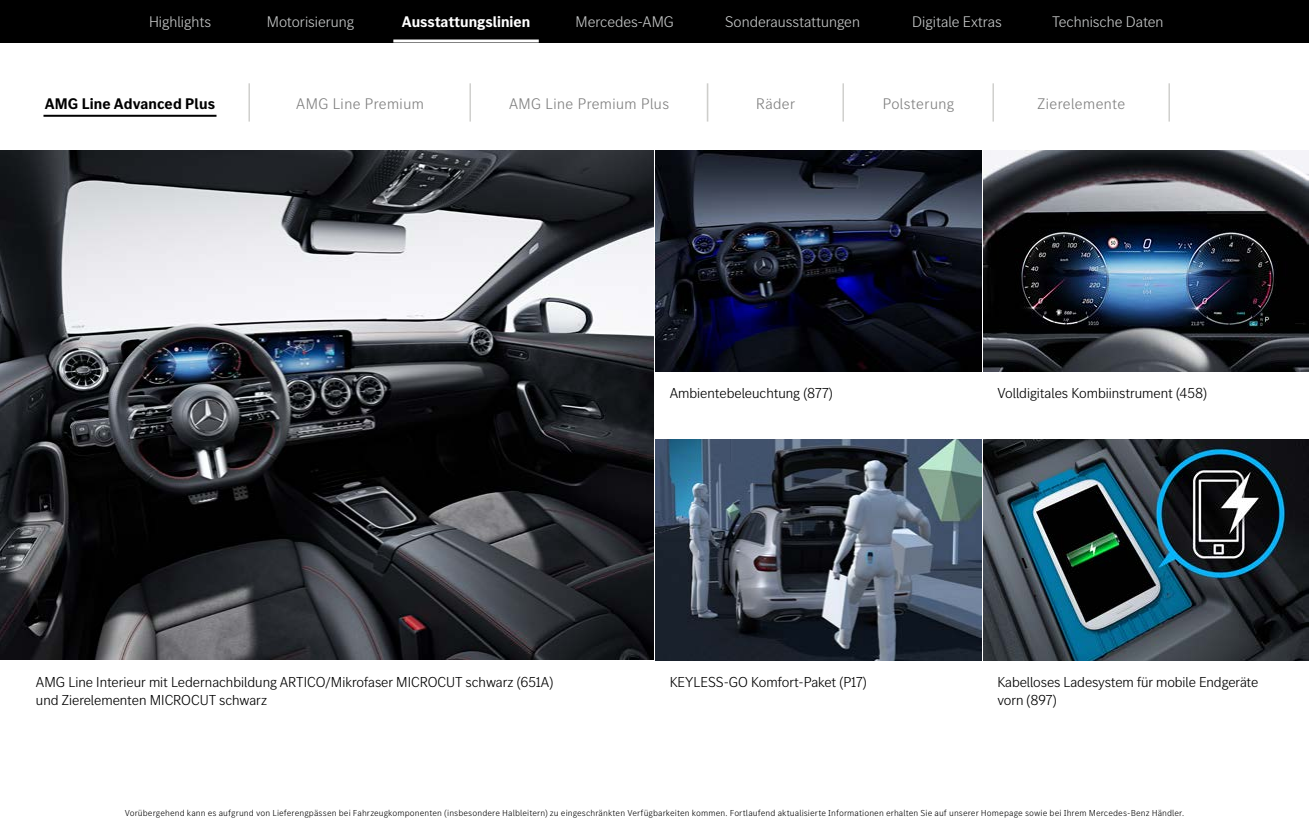
<style>
.page{position:relative;width:1309px;height:820px;background:#fff}
.page>*{position:absolute;margin:0;border:0;box-sizing:border-box;transform-origin:0 0}
.t1{font:300 45.6px "MB Corpo S Title";color:#c8c8c5;scale:.53 1}
.t2{font:300 16px "MB Corpo S Title";color:#c5c7c7}
.t3{font:300 16px "MB Corpo S Title";letter-spacing:.03em;color:#808080}
.t4{font:700 16px "MB Corpo S Title";letter-spacing:.01em;color:#000}
.t5{font:700 16px "MB Corpo S Title";color:#fff}
.t6{font:300 15px/18px "MB Corpo S Title";color:#000}
.t7{font:300 9px "MB Corpo S Text";letter-spacing:.01em;color:#000}
</style>
<div class="page">
<div style="left:0;top:0;width:1309px;height:43px;background:#000"></div>
<hr style="left:393px;top:40px;width:146px;height:3px;background:#fff">
<img style="left:0;top:150px;width:654px;height:510px">
<img style="left:983px;top:150px;width:326px;height:221px">
<img style="left:656px;top:150px;width:325px;height:221px">
<img style="left:983px;top:439px;width:326px;height:221px">
<img style="left:656px;top:439px;width:325px;height:221px">
<hr style="left:43px;top:115px;width:174px;height:2px;background:#000">
<p class="t2" style="left:149px;top:12px;width:64px">Highlights</p>
<p class="t2" style="left:267px;top:12px;width:89px">Motorisierung</p>
<p class="t5" style="left:402px;top:11px;width:130px">Ausstattungslinien</p>
<p class="t2" style="left:576px;top:12px;width:100px">Mercedes-AMG</p>
<p class="t2" style="left:725px;top:12px;width:136px">Sonderausstattungen</p>
<p class="t2" style="left:912px;top:12px;width:91px">Digitale Extras</p>
<p class="t2" style="left:1052px;top:12px;width:113px">Technische Daten</p>
<p class="t4" style="left:45px;top:93px;width:172px">AMG Line Advanced Plus</p>
<h1 class="t1" style="left:247px;top:73px;width:11px">|</h1>
<p class="t3" style="left:296px;top:94px;width:129px">AMG Line Premium</p>
<h1 class="t1" style="left:468px;top:73px;width:11px">|</h1>
<p class="t3" style="left:509px;top:94px;width:162px">AMG Line Premium Plus</p>
<h1 class="t1" style="left:705px;top:73px;width:11px">|</h1>
<p class="t3" style="left:756px;top:94px;width:41px">Räder</p>
<h1 class="t1" style="left:841px;top:73px;width:11px">|</h1>
<p class="t3" style="left:883px;top:94px;width:73px">Polsterung</p>
<h1 class="t1" style="left:991px;top:73px;width:11px">|</h1>
<p class="t3" style="left:1038px;top:94px;width:89px">Zierelemente</p>
<h1 class="t1" style="left:1167px;top:73px;width:11px">|</h1>
<p class="t6" style="left:670px;top:383px;width:165px">Ambientebeleuchtung (877)</p>
<p class="t6" style="left:997px;top:383px;width:211px">Volldigitales Kombiinstrument (458)</p>
<p class="t6" style="left:36px;top:672px;width:519px">AMG Line Interieur mit Ledernachbildung ARTICO/Mikrofaser MICROCUT schwarz (651A) und Zierelementen MICROCUT schwarz</p>
<p class="t6" style="left:670px;top:672px;width:199px">KEYLESS-GO Komfort-Paket (P17)</p>
<p class="t6" style="left:997px;top:672px;width:262px">Kabelloses Ladesystem für mobile Endgeräte vorn (897)</p>
<p class="t7" style="left:125px;top:807px;width:1061px">Vorübergehend kann es aufgrund von Lieferengpässen bei Fahrzeugkomponenten (insbesondere Halbleitern) zu eingeschränkten Verfügbarkeiten kommen. Fortlaufend aktualisierte Informationen erhalten Sie auf unserer Homepage sowie bei Ihrem Mercedes-Benz Händler.</p>
</div>
